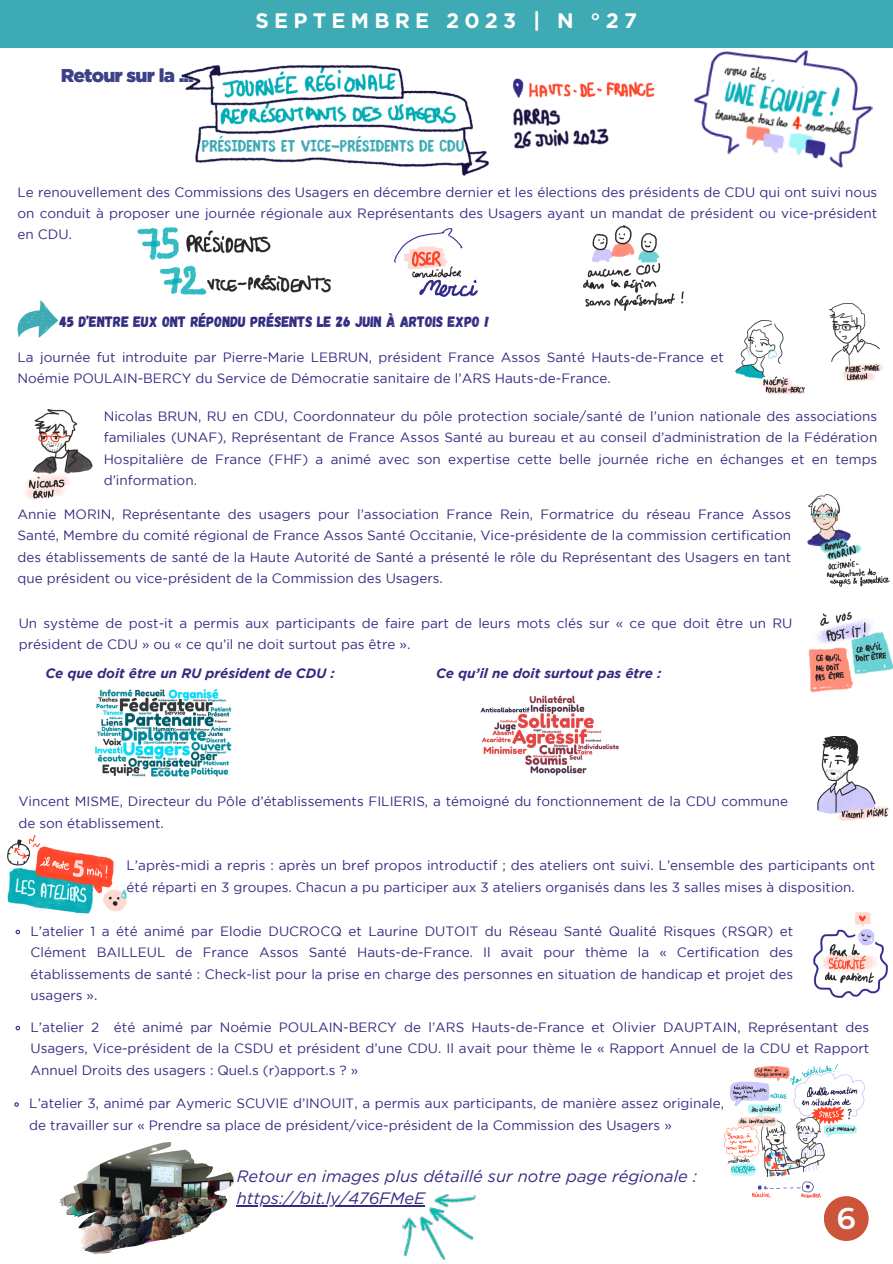
<style>
.page{position:relative;width:893px;height:1264px;background:#fff}
.page>*{position:absolute;margin:0;border:0;box-sizing:border-box;transform-origin:0 0}
.t1{font:600 30px "Montserrat";color:#fff}
.t2{font:700 21px "Gotham";letter-spacing:.25em;color:#fff}
.t3{font:900 18.6px "Gotham";letter-spacing:-.03em;color:#423d8c}
.t4{font:700 18.3px "Fibre Vintage Full";color:#3daab4}
.t5{font:italic 16.5px/22.5px "Gotham";color:#322c81}
.t6{font:15px "Gagalin";color:#322c81}
.t7{font:13.5px/21.3px "Gotham";color:#322c81}
.t8{font:italic 700 13.5px "Gotham";color:#322c81}
</style>
<div class="page">
<div style="left:0;top:0;width:892px;height:46px;background:#3daab4"></div>
<div style="left:823px;top:1196px;width:45px;height:44px;background:#cc543b;border-radius:50%"></div>
<svg style="left:18px;top:300px;width:40px;height:37px"></svg>
<img style="left:513px;top:78px;width:141px;height:70px">
<img style="left:181px;top:65px;width:308px;height:111px">
<img style="left:395px;top:229px;width:82px;height:67px">
<img style="left:138px;top:227px;width:192px;height:68px">
<img style="left:583px;top:226px;width:100px;height:84px">
<img style="left:735px;top:320px;width:70px;height:75px">
<img style="left:829px;top:304px;width:55px;height:77px">
<img style="left:25px;top:409px;width:67px;height:91px">
<img style="left:807px;top:494px;width:83px;height:93px">
<img style="left:808px;top:613px;width:84px;height:79px">
<img style="left:95px;top:689px;width:137px;height:88px">
<img style="left:480px;top:695px;width:139px;height:81px">
<img style="left:817px;top:736px;width:73px;height:85px">
<img style="left:7px;top:835px;width:119px;height:78px">
<img style="left:813px;top:912px;width:74px;height:85px">
<img style="left:724px;top:1064px;width:140px;height:133px">
<img style="left:687px;top:46px;width:192px;height:122px">
<img style="left:60px;top:1142px;width:174px;height:111px">
<img style="left:395px;top:1194px;width:81px;height:66px">
<hr style="left:237px;top:1205px;width:188px;height:1px;background:#322c81">
<svg style="left:15px;top:929px;width:5px;height:6px"></svg>
<svg style="left:15px;top:1025px;width:5px;height:6px"></svg>
<svg style="left:14px;top:1102px;width:5px;height:5px"></svg>
<p class="t3" style="left:61px;top:64px;width:134px">Retour sur la ...</p>
<p class="t2" style="left:255px;top:9px;width:383px">SEPTEMBRE 2023 | N °27</p>
<p class="t4" style="left:202px;top:138px;width:264px">PRÉSIDENTS ET VICE-PRÉSIDENTS DE CDU</p>
<p class="t7" style="left:18px;top:182px;width:861px;text-align:justify">Le renouvellement des Commissions des Usagers en décembre dernier et les élections des présidents de CDU qui ont suivi nous on conduit à proposer une journée régionale aux Représentants des Usagers ayant un mandat de président ou vice-président en CDU.</p>
<p class="t6" style="left:60px;top:311px;width:431px">45 D’ENTRE EUX ONT RÉPONDU PRÉSENTS LE 26 JUIN À ARTOIS EXPO !</p>
<p class="t7" style="left:18px;top:347px;width:708px">La journée fut introduite par Pierre-Marie LEBRUN, président France Assos Santé Hauts-de-France et<br>Noémie POULAIN-BERCY du Service de Démocratie sanitaire de l’ARS Hauts-de-France.</p>
<p class="t7" style="left:104px;top:406px;width:775px;text-align:justify">Nicolas BRUN, RU en CDU, Coordonnateur du pôle protection sociale/santé de l’union nationale des associations familiales (UNAF), Représentant de France Assos Santé au bureau et au conseil d’administration de la Fédération Hospitalière de France (FHF) a animé avec son expertise cette belle journée riche en échanges et en temps d’information.</p>
<p class="t7" style="left:18px;top:504px;width:775px;text-align:justify">Annie MORIN, Représentante des usagers pour l’association France Rein, Formatrice du réseau France Assos Santé, Membre du comité régional de France Assos Santé Occitanie, Vice-présidente de la commission certification des établissements de santé de la Haute Autorité de Santé a présenté le rôle du Représentant des Usagers en tant que président ou vice-président de la Commission des Usagers.</p>
<p class="t7" style="left:19px;top:613px;width:775px">Un système de post-it a permis aux participants de faire part de leurs mots clés sur « ce que doit être un RU président de CDU » ou « ce qu’il ne doit surtout pas être ».</p>
<p class="t8" style="left:45px;top:668px;width:291px">Ce que doit être un RU président de CDU :</p>
<p class="t8" style="left:436px;top:668px;width:227px">Ce qu’il ne doit surtout pas être :</p>
<p class="t7" style="left:18px;top:791px;width:771px">Vincent MISME, Directeur du Pôle d’établissements FILIERIS, a témoigné du fonctionnement de la CDU commune de son établissement.</p>
<p class="t7" style="left:126px;top:855px;width:750px">L’après-midi a repris : après un bref propos introductif ; des ateliers ont suivi. L’ensemble des participants ont été réparti en 3 groupes. Chacun a pu participer aux 3 ateliers organisés dans les 3 salles mises à disposition.</p>
<p class="t7" style="left:31px;top:921px;width:764px;text-align:justify">L’atelier 1 a été animé par Elodie DUCROCQ et Laurine DUTOIT du Réseau Santé Qualité Risques (RSQR) et Clément BAILLEUL de France Assos Santé Hauts-de-France. Il avait pour thème la « Certification des établissements de santé : Check-list pour la prise en charge des personnes en situation de handicap et projet des usagers ».</p>
<p class="t7" style="left:31px;top:1017px;width:840px;text-align:justify">L’atelier 2 été animé par Noémie POULAIN-BERCY de l’ARS Hauts-de-France et Olivier DAUPTAIN, Représentant des Usagers, Vice-président de la CSDU et président d’une CDU. Il avait pour thème le « Rapport Annuel de la CDU et Rapport Annuel Droits des usagers : Quel.s (r)apport.s ? »</p>
<p class="t7" style="left:29px;top:1093px;width:696px">L’atelier 3, animé par Aymeric SCUVIE d’INOUIT, a permis aux participants, de manière assez originale, de travailler sur « Prendre sa place de président/vice-président de la Commission des Usagers »</p>
<p class="t5" style="left:237px;top:1164px;width:462px">Retour en images plus détaillé sur notre page régionale : https://bit.ly/476FMeE</p>
<p class="t1" style="left:836px;top:1200px;width:20px">6</p>
</div>
